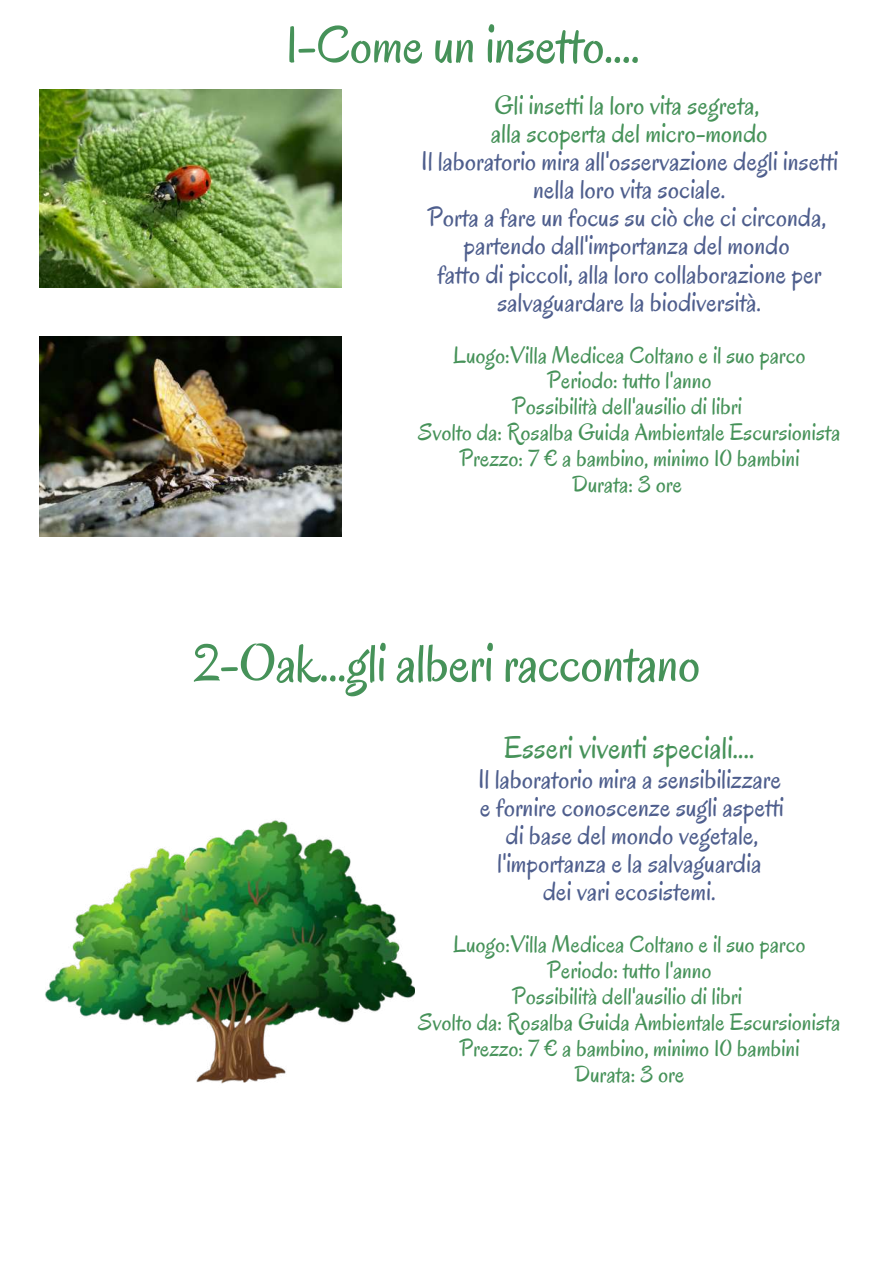
<style>
.page{position:relative;width:894px;height:1264px;background:#fff}
.page>*{position:absolute;margin:0;border:0;box-sizing:border-box;transform-origin:0 0}
.t1{font:54px "Oregano";color:#469259}
.t2{font:31.5px "Oregano";letter-spacing:.01em;color:#469259}
.t3{font:27px/28.2px "Oregano";letter-spacing:.01em;color:#4e5e8d;text-align:center}
.t4{font:27px/28.2px "Oregano";letter-spacing:.01em;color:#469259}
.t5{font:24px/26px "Oregano";letter-spacing:.01em;color:#469259;text-align:center}
</style>
<div class="page">
<img style="left:39px;top:89px;width:302px;height:199px">
<img style="left:39px;top:336px;width:302px;height:200px">
<img style="left:45px;top:820px;width:369px;height:264px">
<h1 class="t1" style="left:286px;top:10px;width:356px">1-Come un insetto....</h1>
<p class="t4" style="left:491px;top:91px;width:278px">Gli insetti la loro vita segreta, alla scoperta del micro-mondo</p>
<p class="t3" style="left:420px;top:147px;width:418px">Il laboratorio mira all'osservazione degli insetti nella loro vita sociale.<br>Porta a fare un focus su ciò che ci circonda, partendo dall'importanza del mondo<br>fatto di piccoli, alla loro collaborazione per salvaguardare la biodiversità.</p>
<p class="t5" style="left:418px;top:342px;width:423px">Luogo:Villa Medicea Coltano e il suo parco Periodo: tutto l'anno<br>Possibilità dell'ausilio di libri<br>Svolto da: Rosalba Guida Ambientale Escursionista Prezzo: 7 € a bambino, minimo 10 bambini<br>Durata: 3 ore</p>
<h1 class="t1" style="left:193px;top:629px;width:508px">2-Oak...gli alberi raccontano</h1>
<h2 class="t2" style="left:504px;top:728px;width:252px">Esseri viventi speciali....</h2>
<p class="t3" style="left:477px;top:765px;width:307px">Il laboratorio mira a sensibilizzare e fornire conoscenze sugli aspetti di base del mondo vegetale, l'importanza e la salvaguardia<br>dei vari ecosistemi.</p>
<p class="t5" style="left:418px;top:931px;width:423px">Luogo:Villa Medicea Coltano e il suo parco Periodo: tutto l'anno<br>Possibilità dell'ausilio di libri<br>Svolto da: Rosalba Guida Ambientale Escursionista Prezzo: 7 € a bambino, minimo 10 bambini<br>Durata: 3 ore</p>
</div>
